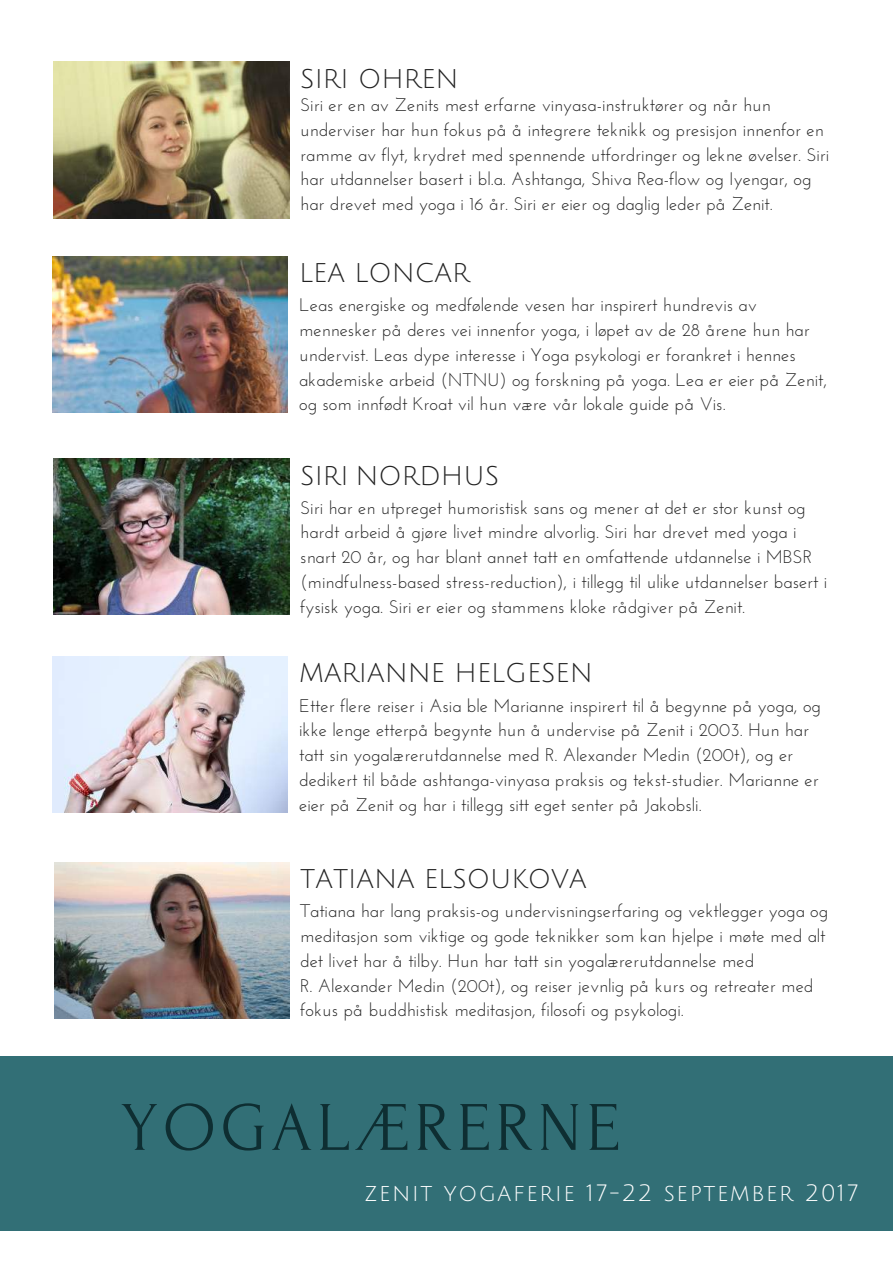
<style>
.page{position:relative;width:893px;height:1263px;background:#fff}
.page>*{position:absolute;margin:0;border:0;box-sizing:border-box;transform-origin:0 0}
.t1{font:69.45px "Forum";letter-spacing:.07em;color:#0e2e32}
.t2{font:26.4px "Julius Sans One";color:#222}
.t3{font:23.1px "Julius Sans One";letter-spacing:.07em;color:#fff}
.t4{font:18.15px/24.8px "Josefin Sans";color:#222}
</style>
<div class="page">
<div style="left:0;top:1057px;width:892px;height:174px;background:#326f76"></div>
<img style="left:54px;top:62px;width:235px;height:156px">
<img style="left:53px;top:256px;width:235px;height:157px">
<img style="left:54px;top:459px;width:235px;height:156px">
<img style="left:53px;top:656px;width:235px;height:157px">
<img style="left:54px;top:862px;width:235px;height:156px">
<h2 class="t2" style="left:300px;top:65px;width:160px">SIRI OHREN</h2>
<p class="t4" style="left:300px;top:94px;width:530px">Siri er en av Zenits mest erfarne vinyasa-instruktører og når hun underviser har hun fokus på å integrere teknikk og presisjon innenfor en ramme av flyt, krydret med spennende utfordringer og lekne øvelser. Siri har utdannelser basert i bl.a. Ashtanga, Shiva Rea-flow og Iyengar, og har drevet med yoga i 16 år. Siri er eier og daglig leder på Zenit.</p>
<h2 class="t2" style="left:299px;top:259px;width:172px">LEA LONCAR</h2>
<p class="t4" style="left:299px;top:294px;width:529px">Leas energiske og medfølende vesen har inspirert hundrevis av mennesker på deres vei innenfor yoga, i løpet av de 28 årene hun har undervist. Leas dype interesse i Yoga psykologi er forankret i hennes akademiske arbeid (NTNU) og forskning på yoga. Lea er eier på Zenit, og som innfødt Kroat vil hun være vår lokale guide på Vis.</p>
<h2 class="t2" style="left:300px;top:462px;width:200px">SIRI NORDHUS</h2>
<p class="t4" style="left:300px;top:497px;width:528px">Siri har en utpreget humoristisk sans og mener at det er stor kunst og hardt arbeid å gjøre livet mindre alvorlig. Siri har drevet med yoga i snart 20 år, og har blant annet tatt en omfattende utdannelse i MBSR (mindfulness-based stress-reduction), i tillegg til ulike utdannelser basert i fysisk yoga. Siri er eier og stammens kloke rådgiver på Zenit.</p>
<h2 class="t2" style="left:299px;top:660px;width:295px">MARIANNE HELGESEN</h2>
<p class="t4" style="left:299px;top:695px;width:523px">Etter flere reiser i Asia ble Marianne inspirert til å begynne på yoga, og ikke lenge etterpå begynte hun å undervise på Zenit i 2003. Hun har tatt sin yogalærerutdannelse med R. Alexander Medin (200t), og er dedikert til både ashtanga-vinyasa praksis og tekst-studier. Marianne er eier på Zenit og har i tillegg sitt eget senter på Jakobsli.</p>
<h2 class="t2" style="left:300px;top:865px;width:288px">TATIANA ELSOUKOVA</h2>
<p class="t4" style="left:300px;top:900px;width:529px">Tatiana har lang praksis-og undervisningserfaring og vektlegger yoga og meditasjon som viktige og gode teknikker som kan hjelpe i møte med alt det livet har å tilby. Hun har tatt sin yogalærerutdannelse med<br>R. Alexander Medin (200t), og reiser jevnlig på kurs og retreater med fokus på buddhistisk meditasjon, filosofi og psykologi.</p>
<h1 class="t1" style="left:121px;top:1090px;width:500px">YOGALÆRERNE</h1>
<p class="t3" style="left:364px;top:1181px;width:495px">zenit yogaferie 17-22 september 2017</p>
</div>
